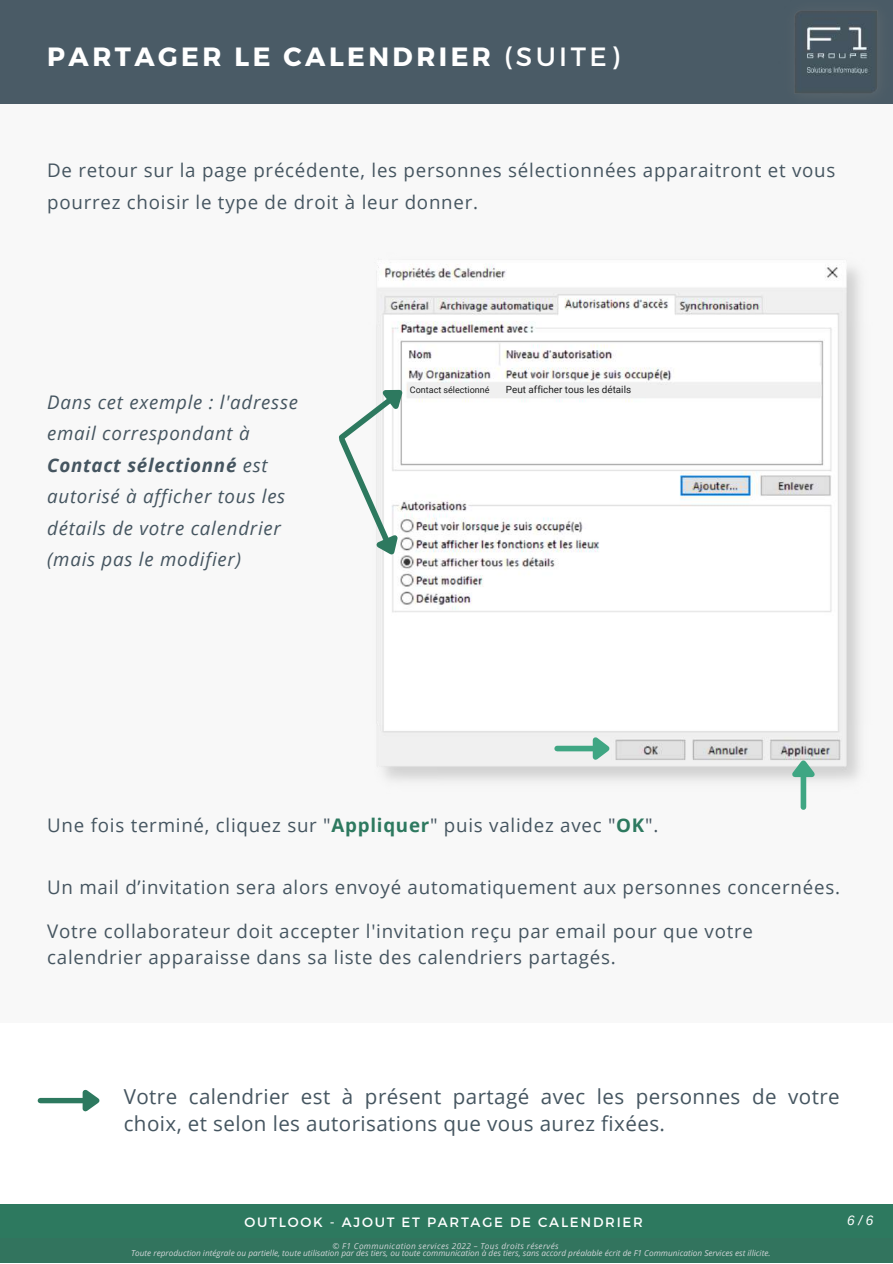
<style>
.page{position:relative;width:893px;height:1264px;background:#fff}
.page>*{position:absolute;margin:0;border:0;box-sizing:border-box;transform-origin:0 0}
.t1{font:700 26.4px "Montserrat";letter-spacing:.13em;color:#fff}
.t2{font:20.55px/27px "Open Sans";letter-spacing:.02em;color:#455560}
.t3{font:18.75px/31.5px "Open Sans";letter-spacing:.04em;color:#455560}
.t4{font:italic 18.75px/31.5px "Open Sans";letter-spacing:.04em;color:#455560}
.t5{font:italic 13.65px "Arimo";color:#fff}
.t6{font:13.5px "Montserrat";letter-spacing:.13em;color:#fff}
.t7{font:9.9px "Roboto";color:#1d1e1f}
.t8{font:9px "Roboto";color:#1d1e1f}
.t9{font:italic 8.25px/6.9px "Open Sans";color:#d3d6d9}
.s1{font-weight:400}
.s2{font-weight:700}
.s3{font-weight:700;color:#2d795f}
</style>
<div class="page">
<div style="left:0;top:0;width:892px;height:105px;background:#4a5b66"></div>
<img style="left:778px;top:10px;width:114px;height:95px">
<div style="left:0;top:105px;width:892px;height:918px;background:#f8f8f8"></div>
<img style="left:376px;top:267px;width:484px;height:526px">
<div style="left:408px;top:383px;width:241px;height:13px;background:#f0f0f0"></div>
<div style="left:800px;top:777px;width:6px;height:30px;background:#3fa683"></div>
<svg style="left:787px;top:754px;width:36px;height:28px"></svg>
<svg style="left:338px;top:374px;width:81px;height:194px"></svg>
<div style="left:557px;top:745px;width:35px;height:6px;background:#3fa683"></div>
<svg style="left:587px;top:732px;width:29px;height:36px"></svg>
<div style="left:40px;top:1097px;width:43px;height:6px;background:#2d795f"></div>
<svg style="left:77px;top:1089px;width:23px;height:23px"></svg>
<div style="left:0;top:1204px;width:892px;height:57px;background:#2d795f"></div>
<div style="left:0;top:1237px;width:892px;height:25px;background:#32745e"></div>
<h1 class="t1" style="left:47px;top:39px;width:573px">PARTAGER LE CALENDRIER <span class="s1">(SUITE)</span></h1>
<p class="t3" style="left:47px;top:154px;width:789px">De retour sur la page précédente, les personnes sélectionnées apparaitront et vous pourrez choisir le type de droit à leur donner.</p>
<p class="t4" style="left:47px;top:385px;width:252px">Dans cet exemple : l'adresse email correspondant à<br><span class="s2">Contact sélectionné</span> est autorisé à afficher tous les détails de votre calendrier (mais pas le modifier)</p>
<p class="t8" style="left:410px;top:385px;width:81px">Contact sélectionné</p>
<p class="t7" style="left:506px;top:384px;width:127px">Peut afficher tous les détails</p>
<p class="t3" style="left:47px;top:809px;width:612px">Une fois terminé, cliquez sur "<span class="s3">Appliquer</span>" puis validez avec "<span class="s3">OK</span>".</p>
<p class="t3" style="left:47px;top:871px;width:794px">Un mail d’invitation sera alors envoyé automatiquement aux personnes concernées.</p>
<p class="t3" style="left:47px;top:918px;width:707px;line-height:25.8px">Votre collaborateur doit accepter l'invitation reçu par email pour que votre calendrier apparaisse dans sa liste des calendriers partagés.</p>
<p class="t2" style="left:124px;top:1082px;width:717px">Votre calendrier est à présent partagé avec les personnes de votre choix, et selon les autorisations que vous aurez fixées.</p>
<p class="t6" style="left:244px;top:1213px;width:400px">OUTLOOK - AJOUT ET PARTAGE DE CALENDRIER</p>
<p class="t5" style="left:847px;top:1212px;width:28px">6/6</p>
<p class="t9" style="left:131px;top:1242px;width:640px;text-indent:201px">© F1 Communication services 2022 – Tous droits réservés<br>Toute reproduction intégrale ou partielle, toute utilisation par des tiers, ou toute communication à des tiers, sans accord préalable écrit de F1 Communication Services est illicite.</p>
</div>
